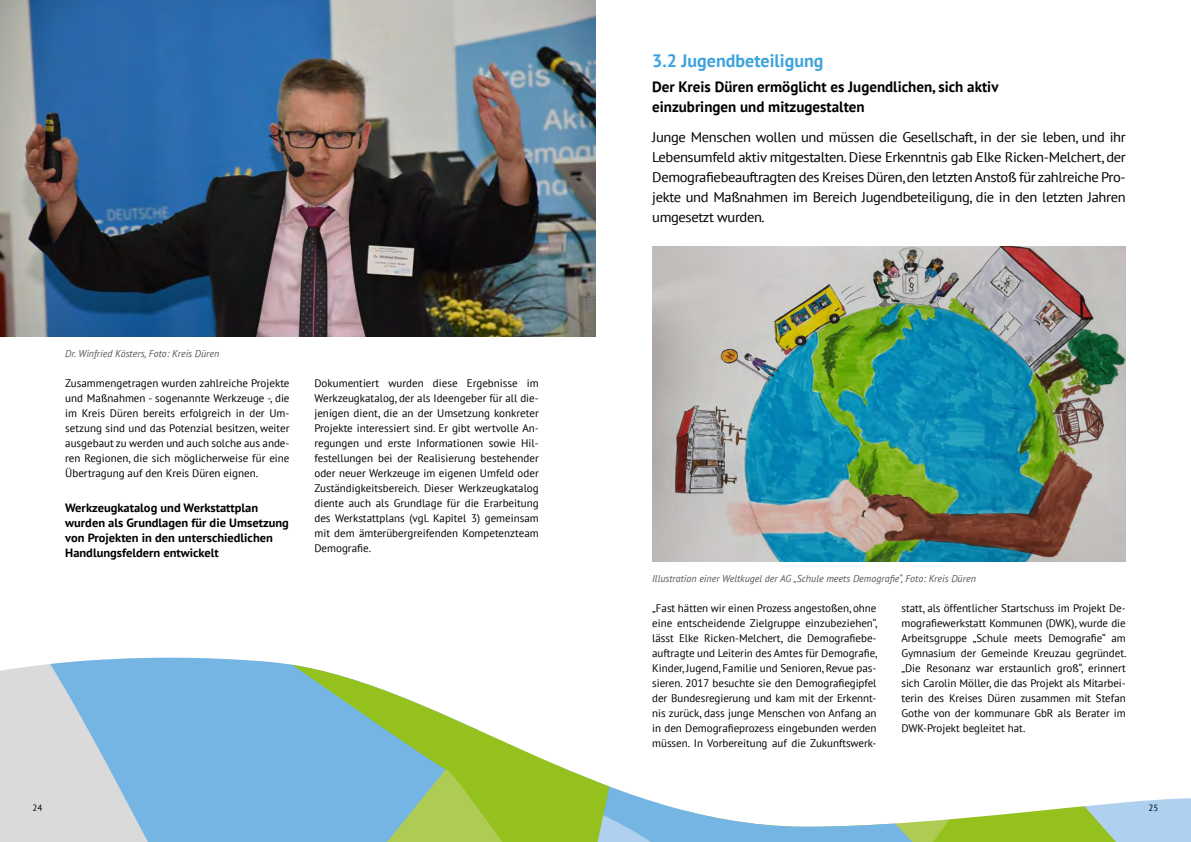
<style>
.page{position:relative;width:1191px;height:842px;background:#fff}
.page>*{position:absolute;margin:0;border:0;box-sizing:border-box;transform-origin:0 0}
.t1{font:700 18px "PT Sans";color:#3ea3dc}
.t2{font:700 15px/20px "PT Sans";color:#000}
.t3{font:14px/20px "PT Sans";letter-spacing:-.025em;color:#000;text-align:justify;scale:1.04 1}
.t4{font:700 12px/15px "PT Sans";color:#000;scale:1.04 1}
.t5{font:11px/15px "PT Sans";color:#000;text-align:justify}
.t6{font:italic 10px "PT Sans";color:#575756}
.t7{font:9px "PT Sans";color:#000}
</style>
<div class="page">
<img style="left:0;top:0;width:595px;height:337px">
<img style="left:652px;top:247px;width:474px;height:314px">
<div style="left:0;top:666px;width:33px;height:176px;background:#dadada"></div>
<svg style="left:33px;top:659px;width:72px;height:183px;background:#c6d3dc"></svg>
<svg style="left:105px;top:658px;width:1086px;height:184px"></svg>
<p class="t6" style="left:65px;top:347px;width:156px">Dr. Winfried Kösters, Foto: Kreis Düren</p>
<p class="t5" style="left:65px;top:375px;width:226px">Zusammengetragen wurden zahlreiche Projekte und Maßnahmen - sogenannte Werkzeuge -, die im Kreis Düren bereits erfolgreich in der Um&shy;setzung sind und das Potenzial besitzen, weiter ausgebaut zu werden und auch solche aus ande&shy;ren Regionen, die sich möglicherweise für eine Übertragung auf den Kreis Düren eignen.</p>
<p class="t4" style="left:65px;top:500px;width:217px">Werkzeugkatalog und Werkstattplan wurden als Grundlagen für die Umsetzung von Projekten in den unterschiedlichen Handlungsfeldern entwickelt</p>
<p class="t5" style="left:314px;top:375px;width:226px">Dokumentiert wurden diese Ergebnisse im Werkzeugkatalog, der als Ideengeber für all die&shy;jenigen dient, die an der Umsetzung konkreter Projekte interessiert sind. Er gibt wertvolle An&shy;regungen und erste Informationen sowie Hil&shy;festellungen bei der Realisierung bestehender oder neuer Werkzeuge im eigenen Umfeld oder Zuständigkeitsbereich. Dieser Werkzeugkatalog diente auch als Grundlage für die Erarbeitung des Werkstattplans (vgl. Kapitel 3) gemeinsam mit dem ämterübergreifenden Kompetenzteam Demografie.</p>
<h1 class="t1" style="left:652px;top:48px;width:173px">3.2 Jugendbeteiligung</h1>
<h2 class="t2" style="left:652px;top:76px;width:348px">Der Kreis Düren ermöglicht es Jugendlichen, sich aktiv einzubringen und mitzugestalten</h2>
<p class="t3" style="left:652px;top:126px;width:457px">Junge Menschen wollen und müssen die Gesellschaft, in der sie leben, und ihr Lebensumfeld aktiv mitgestalten. Diese Erkenntnis gab Elke Ricken-Melchert, der Demografiebeauftragten des Kreises Düren, den letzten Anstoß für zahlreiche Pro&shy;jekte und Maßnahmen im Bereich Jugendbeteiligung, die in den letzten Jahren umgesetzt wurden.</p>
<p class="t6" style="left:652px;top:572px;width:325px">Illustration einer Weltkugel der AG „Schule meets Demografie“, Foto: Kreis Düren</p>
<p class="t5" style="left:652px;top:600px;width:227px">„Fast hätten wir einen Prozess angestoßen, ohne eine entscheidende Zielgruppe einzubeziehen“, lässt Elke Ricken-Melchert, die Demografiebe&shy;auftragte und Leiterin des Amtes für Demografie, Kinder, Jugend, Familie und Senioren, Revue pas&shy;sieren. 2017 besuchte sie den Demografiegipfel der Bundesregierung und kam mit der Erkennt&shy;nis zurück, dass junge Menschen von Anfang an in den Demografieprozess eingebunden werden müssen. In Vorbereitung auf die Zukunftswerk-</p>
<p class="t5" style="left:901px;top:600px;width:227px">statt, als öffentlicher Startschuss im Projekt De&shy;mografiewerkstatt Kommunen (DWK), wurde die Arbeitsgruppe „Schule meets Demografie“ am Gymnasium der Gemeinde Kreuzau gegründet. „Die Resonanz war erstaunlich groß“, erinnert sich Carolin Möller, die das Projekt als Mitarbei&shy;terin des Kreises Düren zusammen mit Stefan Gothe von der kommunare GbR als Berater im DWK-Projekt begleitet hat.</p>
<p class="t7" style="left:33px;top:802px;width:11px">24</p>
<p class="t7" style="left:1148px;top:802px;width:11px">25</p>
</div>
